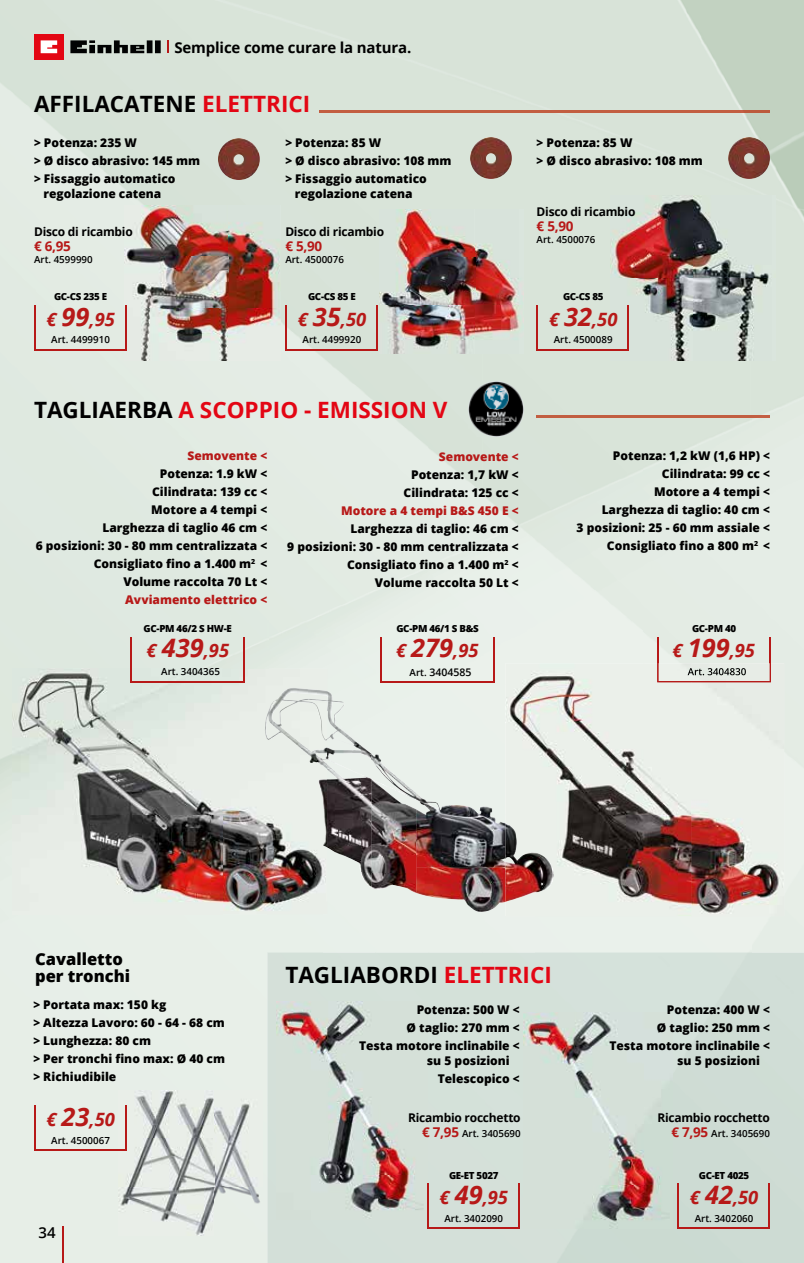
<style>
.page{position:relative;width:804px;height:1263px;background:#fff}
.page>*{position:absolute;margin:0;border:0;box-sizing:border-box;transform-origin:0 0}
.t1{font:700 22.5px "Open Sans";color:#000}
.t2{font:700 22.5px "Open Sans";color:#e30614}
.t3{font:italic 700 18.3px "Open Sans";color:#b71918}
.t4{font:800 16.5px/16.5px "Open Sans";color:#000}
.t5{font:700 15px "Open Sans";letter-spacing:-.01em;color:#000}
.t6{font:600 15px "Open Sans";color:#000}
.t7{font:700 13.5px "Open Sans";color:#b71918}
.t8{font:800 12px/18px "Open Sans";color:#000;text-align:right}
.t9{font:700 12px "Open Sans";letter-spacing:-.02em;color:#000}
.t10{font:800 12px "Open Sans";color:#b71918}
.t11{font:600 10.5px "Open Sans";color:#000}
.t12{font:600 9.75px "Open Sans";color:#000}
.t13{font:800 9.75px "Open Sans";letter-spacing:-.03em;color:#000}
.s1{color:#e30614}
.s2{font-size:25.35px}
.s3{color:#000}
.s4{font-size:9.75px}
.s5{font-weight:700;font-size:13.5px;color:#b71918}
</style>
<div class="page">
<img style="left:0;top:0;width:804px;height:210px">
<div style="left:0;top:210px;width:160px;height:474px;background:#dfe9e1"></div>
<img style="left:269px;top:210px;width:159px;height:474px">
<img style="left:483px;top:210px;width:160px;height:474px">
<img style="left:751px;top:210px;width:53px;height:742px">
<div style="left:160px;top:361px;width:109px;height:308px;background:#e1eae2"></div>
<img style="left:428px;top:353px;width:55px;height:447px">
<img style="left:643px;top:361px;width:108px;height:302px">
<img style="left:0;top:684px;width:53px;height:579px">
<div style="left:327px;top:684px;width:102px;height:106px;background:#eaf1eb"></div>
<div style="left:376px;top:789px;width:53px;height:163px;background:#e9f0ea"></div>
<div style="left:322px;top:847px;width:54px;height:105px;background:#e9f0ea"></div>
<div style="left:53px;top:1105px;width:107px;height:158px;background:#e7eee7"></div>
<hr style="left:63px;top:1227px;width:1px;height:36px;background:#b71918">
<img style="left:125px;top:205px;width:155px;height:156px">
<img style="left:379px;top:209px;width:144px;height:144px">
<img style="left:610px;top:196px;width:166px;height:165px">
<img style="left:470px;top:137px;width:42px;height:42px">
<img style="left:728px;top:137px;width:42px;height:42px">
<svg style="left:167px;top:40px;width:1px;height:13px"></svg>
<div style="left:34px;top:34px;width:30px;height:26px;background:#e30613"></div>
<svg style="left:41px;top:40px;width:16px;height:13px"></svg>
<svg style="left:70px;top:40px;width:91px;height:13px"></svg>
<hr style="left:34px;top:349px;width:92px;height:1px;background:#b71918">
<hr style="left:34px;top:305px;width:1px;height:45px;background:#b71918">
<hr style="left:125px;top:305px;width:1px;height:45px;background:#b71918">
<img style="left:218px;top:138px;width:42px;height:42px">
<hr style="left:285px;top:349px;width:92px;height:1px;background:#b71918">
<hr style="left:285px;top:305px;width:1px;height:45px;background:#b71918">
<hr style="left:376px;top:305px;width:2px;height:45px;background:#b71918">
<hr style="left:536px;top:349px;width:92px;height:1px;background:#b71918">
<hr style="left:536px;top:305px;width:2px;height:45px;background:#b71918">
<hr style="left:628px;top:305px;width:1px;height:45px;background:#b71918">
<img style="left:319px;top:111px;width:451px;height:1px">
<img style="left:267px;top:952px;width:537px;height:311px">
<img style="left:277px;top:1001px;width:150px;height:218px">
<img style="left:523px;top:1012px;width:149px;height:217px">
<hr style="left:427px;top:1228px;width:92px;height:1px;background:#b71918">
<hr style="left:427px;top:1184px;width:1px;height:45px;background:#b71918">
<hr style="left:518px;top:1184px;width:1px;height:45px;background:#b71918">
<hr style="left:677px;top:1228px;width:92px;height:1px;background:#b71918">
<hr style="left:677px;top:1184px;width:1px;height:45px;background:#b71918">
<hr style="left:768px;top:1184px;width:1px;height:45px;background:#b71918">
<img style="left:469px;top:382px;width:55px;height:55px">
<img style="left:537px;top:416px;width:233px;height:1px">
<img style="left:13px;top:669px;width:314px;height:245px">
<hr style="left:131px;top:681px;width:113px;height:1px;background:#b71918">
<hr style="left:131px;top:637px;width:1px;height:45px;background:#b71918">
<hr style="left:243px;top:637px;width:1px;height:45px;background:#b71918">
<hr style="left:657px;top:637px;width:1px;height:45px;background:#b71918">
<hr style="left:769px;top:637px;width:2px;height:45px;background:#b71918">
<img style="left:505px;top:663px;width:279px;height:253px">
<img style="left:687px;top:668px;width:59px;height:7px">
<img style="left:658px;top:681px;width:111px;height:1px">
<svg style="left:657px;top:663px;width:1px;height:19px"></svg>
<svg style="left:769px;top:663px;width:2px;height:19px"></svg>
<hr style="left:381px;top:681px;width:113px;height:1px;background:#b71918">
<hr style="left:381px;top:637px;width:1px;height:45px;background:#b71918">
<hr style="left:493px;top:637px;width:1px;height:45px;background:#b71918">
<img style="left:327px;top:696px;width:39px;height:174px">
<img style="left:371px;top:754px;width:45px;height:139px">
<img style="left:416px;top:800px;width:89px;height:112px">
<img style="left:265px;top:688px;width:62px;height:81px">
<img style="left:505px;top:823px;width:48px;height:79px">
<img style="left:118px;top:1091px;width:145px;height:144px">
<hr style="left:34px;top:1150px;width:92px;height:1px;background:#b71918">
<hr style="left:34px;top:1106px;width:1px;height:45px;background:#b71918">
<hr style="left:125px;top:1106px;width:1px;height:45px;background:#b71918">
<p class="t5" style="left:174px;top:36px;width:238px">Semplice come curare la natura.</p>
<h1 class="t1" style="left:34px;top:88px;width:278px">AFFILACATENE <span class="s1">ELETTRICI</span></h1>
<p class="t8" style="left:34px;top:133px;width:168px;text-align:left">&gt; Potenza: 235 W<br>&gt; Ø disco abrasivo: 145 mm &gt; Fissaggio automatico</p>
<p class="t8" style="left:43px;top:184px;width:119px">regolazione catena</p>
<p class="t9" style="left:34px;top:223px;width:100px">Disco di ricambio</p>
<p class="t7" style="left:34px;top:236px;width:38px">€ 6,95</p>
<p class="t12" style="left:34px;top:252px;width:60px">Art. 4599990</p>
<p class="t13" style="left:54px;top:289px;width:55px">GC-CS 235 E</p>
<h2 class="t3" style="left:46px;top:306px;width:70px">€ <span class="s2">99</span>,95</h2>
<p class="t12" style="left:51px;top:333px;width:60px">Art. 4499910</p>
<p class="t8" style="left:285px;top:133px;width:168px;text-align:left">&gt; Potenza: 85 W<br>&gt; Ø disco abrasivo: 108 mm &gt; Fissaggio automatico</p>
<p class="t8" style="left:295px;top:184px;width:119px">regolazione catena</p>
<p class="t9" style="left:285px;top:223px;width:100px">Disco di ricambio</p>
<p class="t7" style="left:285px;top:236px;width:38px">€ 5,90</p>
<p class="t12" style="left:285px;top:252px;width:60px">Art. 4500076</p>
<p class="t13" style="left:308px;top:289px;width:49px">GC-CS 85 E</p>
<h2 class="t3" style="left:298px;top:306px;width:70px">€ <span class="s2">35</span>,50</h2>
<p class="t12" style="left:302px;top:333px;width:60px">Art. 4499920</p>
<p class="t8" style="left:536px;top:133px;width:168px;text-align:left">&gt; Potenza: 85 W<br>&gt; Ø disco abrasivo: 108 mm</p>
<p class="t9" style="left:536px;top:204px;width:100px">Disco di ricambio</p>
<p class="t7" style="left:536px;top:217px;width:38px">€ 5,90</p>
<p class="t12" style="left:536px;top:233px;width:60px">Art. 4500076</p>
<p class="t13" style="left:563px;top:289px;width:42px">GC-CS 85</p>
<h2 class="t3" style="left:549px;top:306px;width:70px">€ <span class="s2">32</span>,50</h2>
<p class="t12" style="left:554px;top:333px;width:60px">Art. 4500089</p>
<h1 class="t2" style="left:34px;top:394px;width:415px"><span class="s3">TAGLIAERBA</span> A SCOPPIO - EMISSION V</h1>
<p class="t10" style="left:187px;top:446px;width:81px">Semovente &lt;</p>
<p class="t8" style="left:36px;top:464px;width:233px">Potenza: 1.9 kW &lt;<br>Cilindrata: 139 cc &lt;<br>Motore a 4 tempi &lt;<br>Larghezza di taglio 46 cm &lt;<br>6 posizioni: 30 - 80 mm centralizzata &lt;<br>Consigliato fino a 1.400 m<sup>2</sup> &lt;<br>Volume raccolta 70 Lt &lt;</p>
<p class="t10" style="left:125px;top:590px;width:143px">Avviamento elettrico &lt;</p>
<p class="t13" style="left:144px;top:621px;width:90px">GC-PM 46/2 S HW-E</p>
<h2 class="t3" style="left:147px;top:638px;width:84px">€ <span class="s2">439</span>,95</h2>
<p class="t12" style="left:161px;top:665px;width:60px">Art. 3404365</p>
<p class="t10" style="left:439px;top:447px;width:81px">Semovente &lt;</p>
<p class="t8" style="left:403px;top:465px;width:116px">Potenza: 1,7 kW &lt;<br>Cilindrata: 125 cc &lt;</p>
<p class="t10" style="left:341px;top:501px;width:179px">Motore a 4 tempi B&amp;S 450 E &lt;</p>
<p class="t8" style="left:287px;top:519px;width:233px">Larghezza di taglio: 46 cm &lt;<br>9 posizioni: 30 - 80 mm centralizzata &lt;<br>Consigliato fino a 1.400 m<sup>2</sup> &lt;<br>Volume raccolta 50 Lt &lt;</p>
<p class="t13" style="left:396px;top:621px;width:84px">GC-PM 46/1 S B&amp;S</p>
<h2 class="t3" style="left:396px;top:638px;width:84px">€ <span class="s2">279</span>,95</h2>
<p class="t11" style="left:409px;top:665px;width:63px"><span class="s4">Art.</span> 3404585</p>
<p class="t8" style="left:576px;top:446px;width:195px">Potenza: 1,2 kW (1,6 HP) &lt;<br>Cilindrata: 99 cc &lt;<br>Motore a 4 tempi &lt;<br>Larghezza di taglio: 40 cm &lt;<br>3 posizioni: 25 - 60 mm assiale &lt;<br>Consigliato fino a 800 m<sup>2</sup> &lt;</p>
<p class="t13" style="left:692px;top:621px;width:46px">GC-PM 40</p>
<h2 class="t3" style="left:672px;top:638px;width:84px">€ <span class="s2">199</span>,95</h2>
<h3 class="t4" style="left:35px;top:950px;width:97px">Cavalletto per tronchi</h3>
<p class="t8" style="left:33px;top:995px;width:193px;text-align:left">&gt; Portata max: 150 kg<br>&gt; Altezza Lavoro: 60 - 64 - 68 cm &gt; Lunghezza: 80 cm<br>&gt; Per tronchi fino max: Ø 40 cm &gt; Richiudibile</p>
<h2 class="t3" style="left:46px;top:1106px;width:70px">€ <span class="s2">23</span>,50</h2>
<p class="t12" style="left:51px;top:1134px;width:60px">Art. 4500067</p>
<p class="t6" style="left:39px;top:1222px;width:19px">34</p>
<h1 class="t1" style="left:285px;top:958px;width:268px">TAGLIABORDI <span class="s1">ELETTRICI</span></h1>
<p class="t8" style="left:359px;top:1000px;width:162px">Potenza: 500 W &lt;<br>Ø taglio: 270 mm &lt;<br>Testa motore inclinabile &lt;</p>
<p class="t8" style="left:437px;top:1051px;width:83px;text-align:left;text-indent:-11px">su 5 posizioni<br>Telescopico &lt;</p>
<p class="t9" style="left:408px;top:1109px;width:114px">Ricambio rocchetto</p>
<p class="t12" style="left:422px;top:1126px;width:100px"><span class="s5">€ 7,95</span> Art. 3405690</p>
<p class="t13" style="left:449px;top:1167px;width:51px">GE-ET 5027</p>
<h2 class="t3" style="left:439px;top:1184px;width:70px">€ <span class="s2">49</span>,95</h2>
<p class="t12" style="left:444px;top:1212px;width:60px">Art. 3402090</p>
<p class="t8" style="left:609px;top:1000px;width:162px">Potenza: 400 W &lt;<br>Ø taglio: 250 mm &lt;<br>Testa motore inclinabile &lt;</p>
<p class="t8" style="left:677px;top:1051px;width:84px">su 5 posizioni</p>
<p class="t9" style="left:657px;top:1109px;width:114px">Ricambio rocchetto</p>
<p class="t12" style="left:671px;top:1126px;width:100px"><span class="s5">€ 7,95</span> Art. 3405690</p>
<p class="t13" style="left:698px;top:1167px;width:52px">GC-ET 4025</p>
<h2 class="t3" style="left:690px;top:1184px;width:70px">€ <span class="s2">42</span>,50</h2>
<p class="t12" style="left:694px;top:1212px;width:60px">Art. 3402060</p>
</div>
